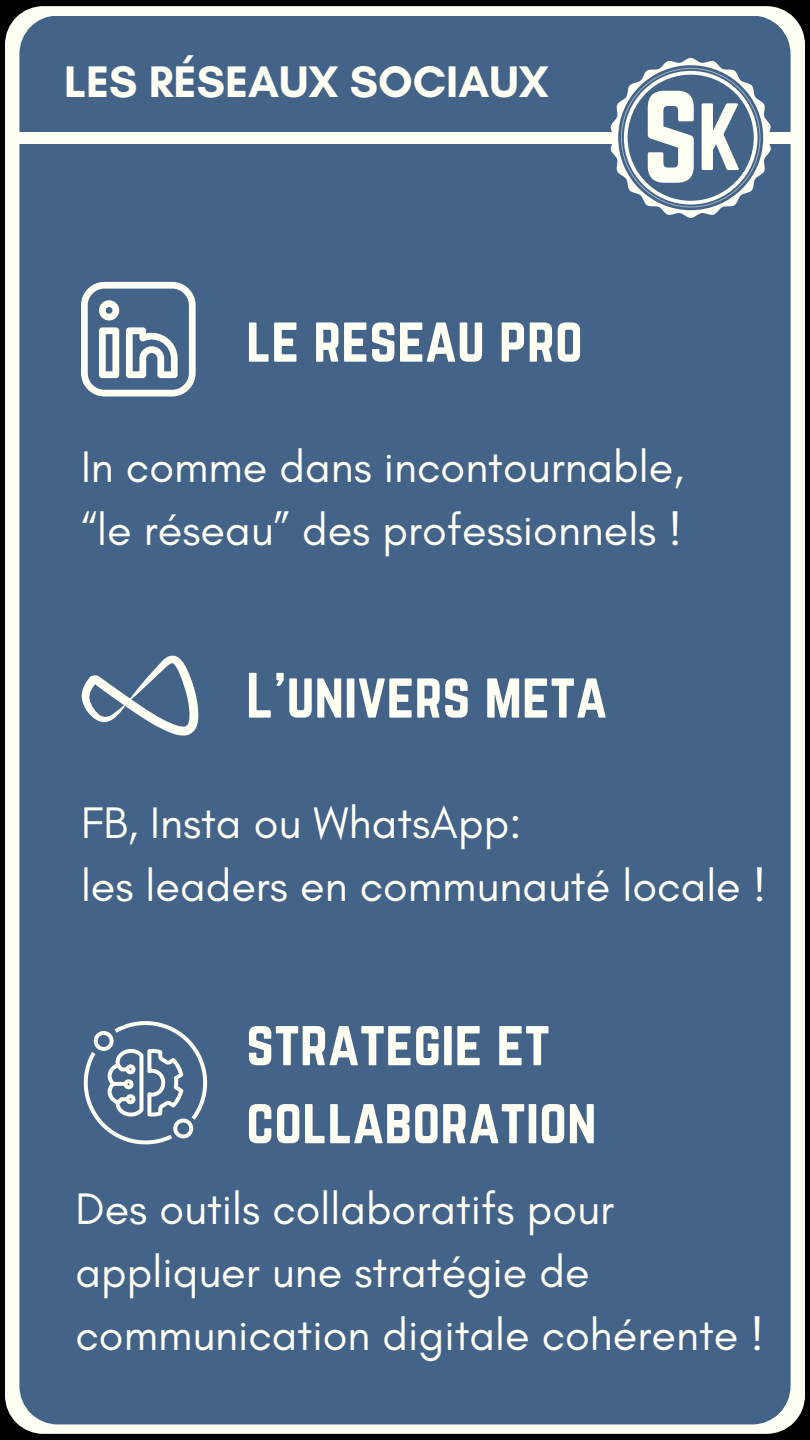
<style>
.page{position:relative;width:810px;height:1440px;background:#000}
.page>*{position:absolute;margin:0;border:0;box-sizing:border-box;transform-origin:0 0}
.t1{font:115px "Norwester";color:#fffff3}
.t2{font:83.4px "Norwester";color:#fffff3}
.t3{font:56px/78px "Norwester";color:#fffff3}
.t4{font:45px/63px "Glacial Indifference";color:#fffff3}
.t5{font:700 45px "Glacial Indifference";color:#fffff3}
</style>
<div class="page">
<div style="left:5px;top:6px;width:800px;height:1428px;background:#fffff3"></div>
<div style="left:19px;top:16px;width:772px;height:1408px;background:#446389"></div>
<div style="left:5px;top:132px;width:792px;height:12px;background:#fffff3"></div>
<svg style="left:611px;top:58px;width:160px;height:160px;background:#657f9c"></svg>
<svg style="left:81px;top:282px;width:115px;height:115px;background:#8c9fb2"></svg>
<svg style="left:81px;top:654px;width:119px;height:82px;background:#7289a3"></svg>
<svg style="left:84px;top:1021px;width:123px;height:123px;background:#6e86a0"></svg>
<p class="t5" style="left:64px;top:54px;width:486px">LES RÉSEAUX SOCIAUX</p>
<p class="t3" style="left:246px;top:300px;width:338px">le reseau pro</p>
<p class="t1" style="left:642px;top:68px;width:59px">S</p>
<p class="t2" style="left:697px;top:87px;width:46px">K</p>
<p class="t4" style="left:81px;top:435px;width:604px">In comme dans incontournable, “le réseau” des professionnels !</p>
<p class="t3" style="left:246px;top:656px;width:363px">L’univers meta</p>
<p class="t4" style="left:81px;top:791px;width:442px">FB, Insta ou WhatsApp:</p>
<p class="t4" style="left:81px;top:854px;width:687px">les leaders en communauté locale !</p>
<p class="t3" style="left:246px;top:1004px;width:352px">strategie et collaboration</p>
<p class="t4" style="left:76px;top:1176px;width:690px">Des outils collaboratifs pour appliquer une stratégie de communication digitale cohérente !</p>
</div>
